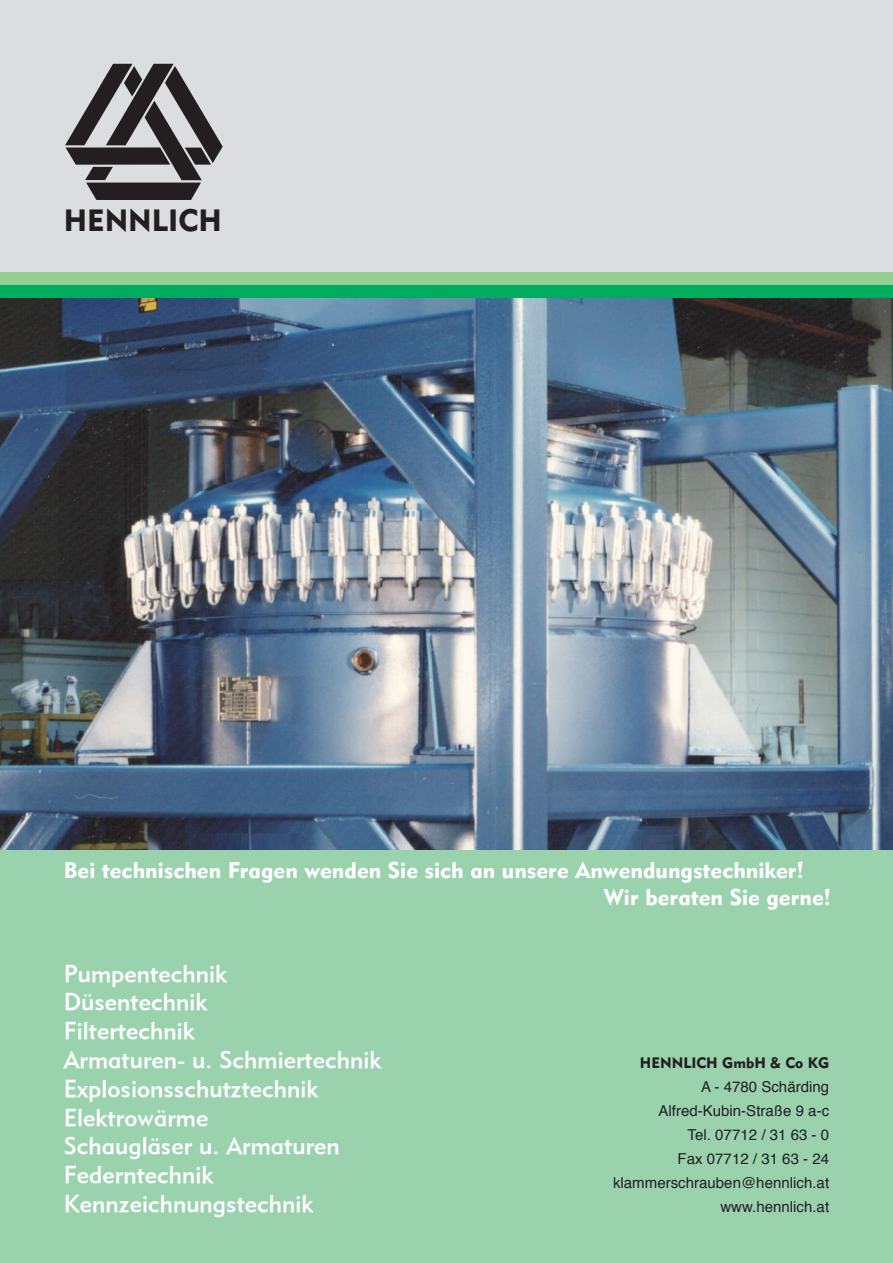
<style>
.page{position:relative;width:893px;height:1263px;background:#fff}
.page>*{position:absolute;margin:0;border:0;box-sizing:border-box;transform-origin:0 0}
.t1{font:30.45px "Geometric 415 BT Black A";color:#231f20}
.t2{font:24px/28.8px "Geometric 415 Medium BT";color:#fff}
.t3{font:22.5px/27px "Geometric 415 BT Black A";color:#fff}
.t4{font:15px/24px "Helvetica";color:#231f20;text-align:right}
.t5{font:15px "Geometric 415 BT Black A";color:#231f20}
</style>
<div class="page">
<img style="left:0;top:298px;width:893px;height:552px">
<div style="left:0;top:850px;width:893px;height:413px;background:#9ad2ae"></div>
<div style="left:0;top:0;width:893px;height:292px;background:#dcdddf"></div>
<div style="left:0;top:272px;width:893px;height:13px;background:#95cf93"></div>
<div style="left:0;top:285px;width:893px;height:13px;background:#00ad5e"></div>
<svg style="left:65px;top:64px;width:158px;height:136px"></svg>
<p class="t1" style="left:64px;top:202px;width:159px">HENNLICH</p>
<p class="t3" style="left:604px;top:857px;width:229px;text-indent:-540px">Bei technischen Fragen wenden Sie sich an unsere Anwendungstechniker!<br>Wir beraten Sie gerne!</p>
<p class="t2" style="left:64px;top:958px;width:319px">Pumpentechnik<br>Düsentechnik<br>Filtertechnik<br>Armaturen- u. Schmiertechnik<br>Explosionsschutztechnik<br>Elektrowärme<br>Schaugläser u. Armaturen<br>Federntechnik<br>Kennzeichnungstechnik</p>
<p class="t5" style="left:640px;top:1053px;width:191px">HENNLICH GmbH &amp; Co KG</p>
<p class="t4" style="left:613px;top:1075px;width:218px">A - 4780 Schärding<br>Alfred-Kubin-Straße 9 a-c<br>Tel. 07712 / 31 63 - 0<br>Fax 07712 / 31 63 - 24 klammerschrauben@hennlich.at www.hennlich.at</p>
</div>
